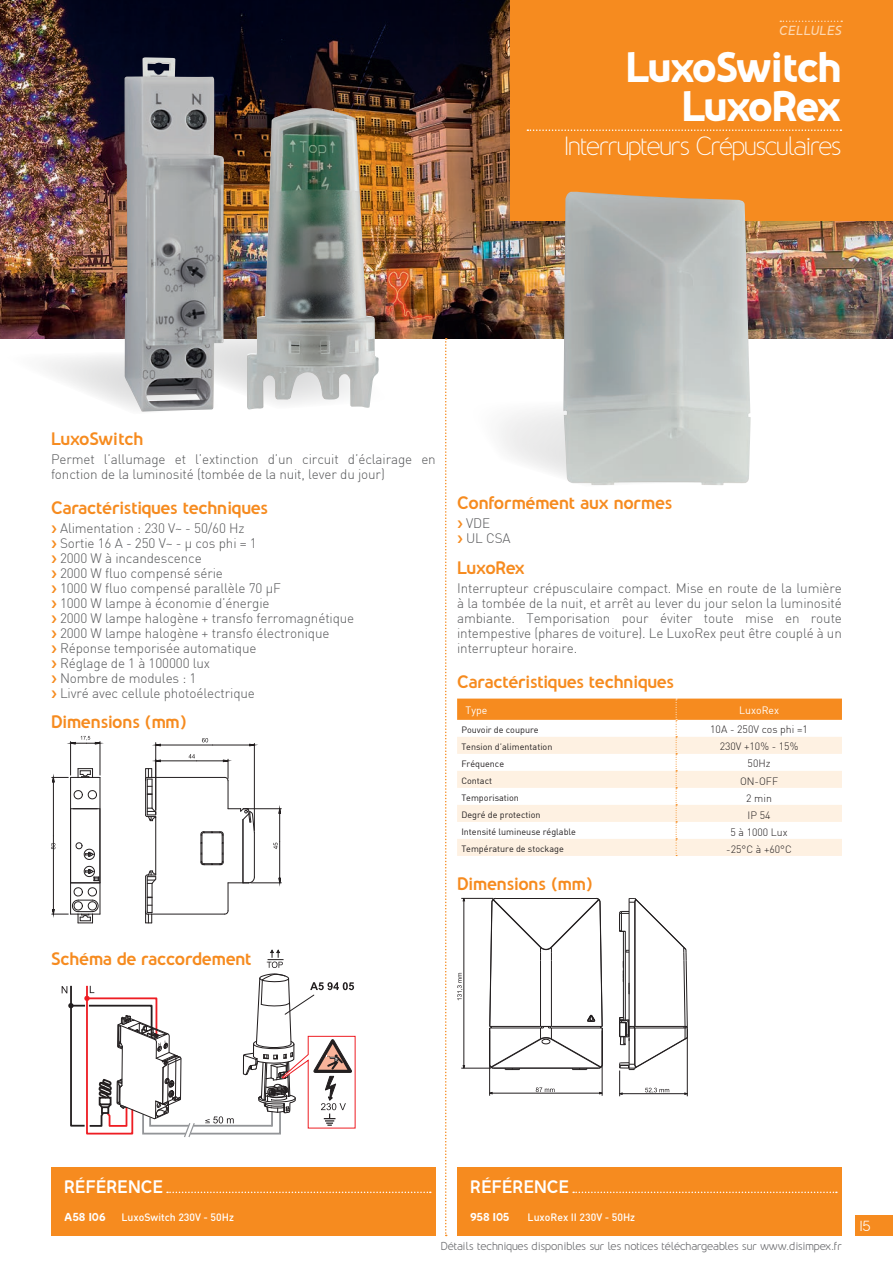
<style>
.page{position:relative;width:893px;height:1263px;background:#fff}
.page>*{position:absolute;margin:0;border:0;box-sizing:border-box;transform-origin:0 0}
.t1{font:800 39px "Nevo";letter-spacing:-.06em;color:#fff}
.t2{font:800 39px "Nevo";letter-spacing:-.085em;color:#fff}
.t3{font:100 24px "Nevo";letter-spacing:-.05em;color:#fff}
.t4{font:700 16.5px "Nevo";letter-spacing:-.02em;color:#f68b1f}
.t5{font:700 16.5px "Nevo";color:#fff}
.t6{font:700 16.5px "Nevo";letter-spacing:-.055em;color:#f68b1f}
.t7{font:300 13.5px/15px "DIN Light";letter-spacing:-.01em;color:#57585a}
.t8{font:13.35px "Nevo";color:#fff}
.t9{font:italic 600 12px "Nevo";letter-spacing:.015em;color:#fdd8b2}
.t10{font:10.5px "Nevo";letter-spacing:-.01em;color:#6c6d70}
.t11{font:300 10.5px "DIN Light";color:#231f20}
.t12{font:500 10.5px "DIN Medium";color:#fff}
.t13{font:800 10.5px/7.4px "Nevo";color:#fff}
.t14{font:10.5px "DIN Regular";color:#fff}
.t15{font:9px "DIN Regular";color:#231f20}
.s1{font-family:"Nevo";font-weight:700;color:#f68b1f}
</style>
<div class="page">
<img style="left:0;top:0;width:893px;height:338px">
<svg style="left:0;top:328px;width:391px;height:82px"></svg>
<div style="left:510px;top:0;width:383px;height:220px;background:#f68b1f"></div>
<svg style="left:780px;top:21px;width:62px;height:1px"></svg>
<svg style="left:527px;top:129px;width:314px;height:2px"></svg>
<svg style="left:457px;top:698px;width:385px;height:158px"></svg>
<hr style="left:489px;top:1030px;width:1px;height:66px;background:#231f20">
<hr style="left:602px;top:1030px;width:1px;height:66px;background:#231f20">
<hr style="left:461px;top:1068px;width:30px;height:1px;background:#231f20">
<hr style="left:461px;top:898px;width:32px;height:1px;background:#231f20">
<svg style="left:489px;top:898px;width:114px;height:172px"></svg>
<hr style="left:490px;top:1093px;width:112px;height:1px;background:#231f20">
<hr style="left:464px;top:898px;width:1px;height:170px;background:#231f20">
<svg style="left:457px;top:973px;width:6px;height:27px"></svg>
<svg style="left:536px;top:1087px;width:19px;height:5px"></svg>
<svg style="left:619px;top:898px;width:69px;height:198px"></svg>
<hr style="left:100px;top:777px;width:1px;height:137px;background:#231f20">
<hr style="left:243px;top:808px;width:38px;height:1px;background:#231f20">
<hr style="left:251px;top:882px;width:30px;height:1px;background:#231f20">
<hr style="left:155px;top:743px;width:1px;height:67px;background:#231f20">
<hr style="left:254px;top:743px;width:1px;height:87px;background:#231f20">
<hr style="left:70px;top:741px;width:1px;height:34px;background:#231f20">
<hr style="left:100px;top:741px;width:1px;height:34px;background:#231f20">
<svg style="left:152px;top:738px;width:106px;height:8px"></svg>
<svg style="left:145px;top:754px;width:110px;height:169px"></svg>
<svg style="left:273px;top:805px;width:8px;height:82px"></svg>
<svg style="left:67px;top:736px;width:37px;height:8px"></svg>
<svg style="left:51px;top:768px;width:49px;height:155px"></svg>
<div style="left:457px;top:1167px;width:385px;height:69px;background:#f68b1f"></div>
<svg style="left:573px;top:1191px;width:264px;height:2px"></svg>
<svg style="left:445px;top:338px;width:2px;height:898px"></svg>
<svg style="left:62px;top:950px;width:294px;height:187px"></svg>
<svg style="left:501px;top:410px;width:62px;height:65px"></svg>
<img style="left:563px;top:192px;width:188px;height:293px">
<div style="left:51px;top:1167px;width:385px;height:69px;background:#f68b1f"></div>
<svg style="left:167px;top:1191px;width:264px;height:2px"></svg>
<img style="left:125px;top:57px;width:99px;height:355px">
<img style="left:247px;top:108px;width:132px;height:301px">
<div style="left:855px;top:1215px;width:38px;height:21px;background:#f68b1f"></div>
<p class="t9" style="left:779px;top:23px;width:64px">CELLULES</p>
<h1 class="t1" style="left:626px;top:43px;width:218px">LuxoSwitch</h1>
<h1 class="t2" style="left:682px;top:82px;width:162px">LuxoRex</h1>
<h2 class="t3" style="left:564px;top:132px;width:279px">Interrupteurs Crépusculaires</h2>
<p class="t4" style="left:51px;top:428px;width:94px">LuxoSwitch</p>
<p class="t7" style="left:51px;top:451px;width:386px">Permet l’allumage et l’extinction d’un circuit d’éclairage en fonction de la luminosité (tombée de la nuit, lever du jour)</p>
<p class="t4" style="left:51px;top:498px;width:219px">Caractéristiques techniques</p>
<p class="t7" style="left:51px;top:521px;width:305px"><span class="s1">›</span> Alimentation : 230 V~ - 50/60 Hz<br><span class="s1">›</span> Sortie 16 A - 250 V~ - µ cos phi = 1<br><span class="s1">›</span> 2000 W à incandescence<br><span class="s1">›</span> 2000 W fluo compensé série<br><span class="s1">›</span> 1000 W fluo compensé parallèle 70 µF<br><span class="s1">›</span> 1000 W lampe à économie d’énergie<br><span class="s1">›</span> 2000 W lampe halogène + transfo ferromagnétique <span class="s1">›</span> 2000 W lampe halogène + transfo électronique<br><span class="s1">›</span> Réponse temporisée automatique<br><span class="s1">›</span> Réglage de 1 à 100000 lux<br><span class="s1">›</span> Nombre de modules : 1<br><span class="s1">›</span> Livré avec cellule photoélectrique</p>
<p class="t4" style="left:51px;top:711px;width:137px">Dimensions (mm)</p>
<p class="t4" style="left:457px;top:492px;width:217px">Conformément aux normes</p>
<p class="t7" style="left:457px;top:515px;width:55px"><span class="s1">›</span> VDE<br><span class="s1">›</span> UL CSA</p>
<p class="t6" style="left:457px;top:558px;width:70px">LuxoRex</p>
<p class="t7" style="left:457px;top:581px;width:386px;text-align:justify">Interrupteur crépusculaire compact. Mise en route de la lumière à la tombée de la nuit, et arrêt au lever du jour selon la luminosité ambiante. Temporisation pour éviter toute mise en route intempestive (phares de voiture). Le LuxoRex peut être couplé à un interrupteur horaire.</p>
<p class="t4" style="left:457px;top:672px;width:219px">Caractéristiques techniques</p>
<p class="t14" style="left:466px;top:704px;width:23px">Type</p>
<p class="t14" style="left:739px;top:704px;width:41px">LuxoRex</p>
<p class="t15" style="left:461px;top:724px;width:79px">Pouvoir de coupure</p>
<p class="t11" style="left:710px;top:723px;width:99px">10A - 250V cos phi =1</p>
<p class="t15" style="left:461px;top:741px;width:93px">Tension d’alimentation</p>
<p class="t11" style="left:720px;top:740px;width:80px">230V +10% - 15%</p>
<p class="t15" style="left:461px;top:758px;width:44px">Fréquence</p>
<p class="t11" style="left:748px;top:757px;width:24px">50Hz</p>
<p class="t15" style="left:461px;top:775px;width:32px">Contact</p>
<p class="t11" style="left:740px;top:774px;width:40px">ON-OFF</p>
<p class="t15" style="left:461px;top:792px;width:59px">Temporisation</p>
<p class="t11" style="left:746px;top:791px;width:27px">2 min</p>
<p class="t15" style="left:461px;top:809px;width:81px">Degré de protection</p>
<p class="t11" style="left:747px;top:808px;width:24px">IP 54</p>
<p class="t15" style="left:461px;top:826px;width:116px">Intensité lumineuse réglable</p>
<p class="t11" style="left:730px;top:825px;width:59px">5 à 1000 Lux</p>
<p class="t15" style="left:461px;top:843px;width:104px">Température de stockage</p>
<p class="t11" style="left:726px;top:842px;width:67px">-25°C à +60°C</p>
<p class="t4" style="left:457px;top:874px;width:137px">Dimensions (mm)</p>
<p class="t4" style="left:51px;top:949px;width:202px">Schéma de raccordement</p>
<p class="t5" style="left:64px;top:1177px;width:101px">RÉFÉRENCE</p>
<p class="t13" style="left:64px;top:1206px;width:43px">A41 198<br>A58 106</p>
<p class="t12" style="left:122px;top:1210px;width:114px">LuxoSwitch 230V - 50Hz</p>
<p class="t5" style="left:470px;top:1177px;width:101px">RÉFÉRENCE</p>
<p class="t13" style="left:470px;top:1213px;width:41px">958 105</p>
<p class="t12" style="left:528px;top:1210px;width:109px">LuxoRex II 230V - 50Hz</p>
<p class="t10" style="left:441px;top:1240px;width:403px">Détails techniques disponibles sur les notices téléchargeables sur www.disimpex.fr</p>
<p class="t8" style="left:860px;top:1217px;width:12px">15</p>
</div>
